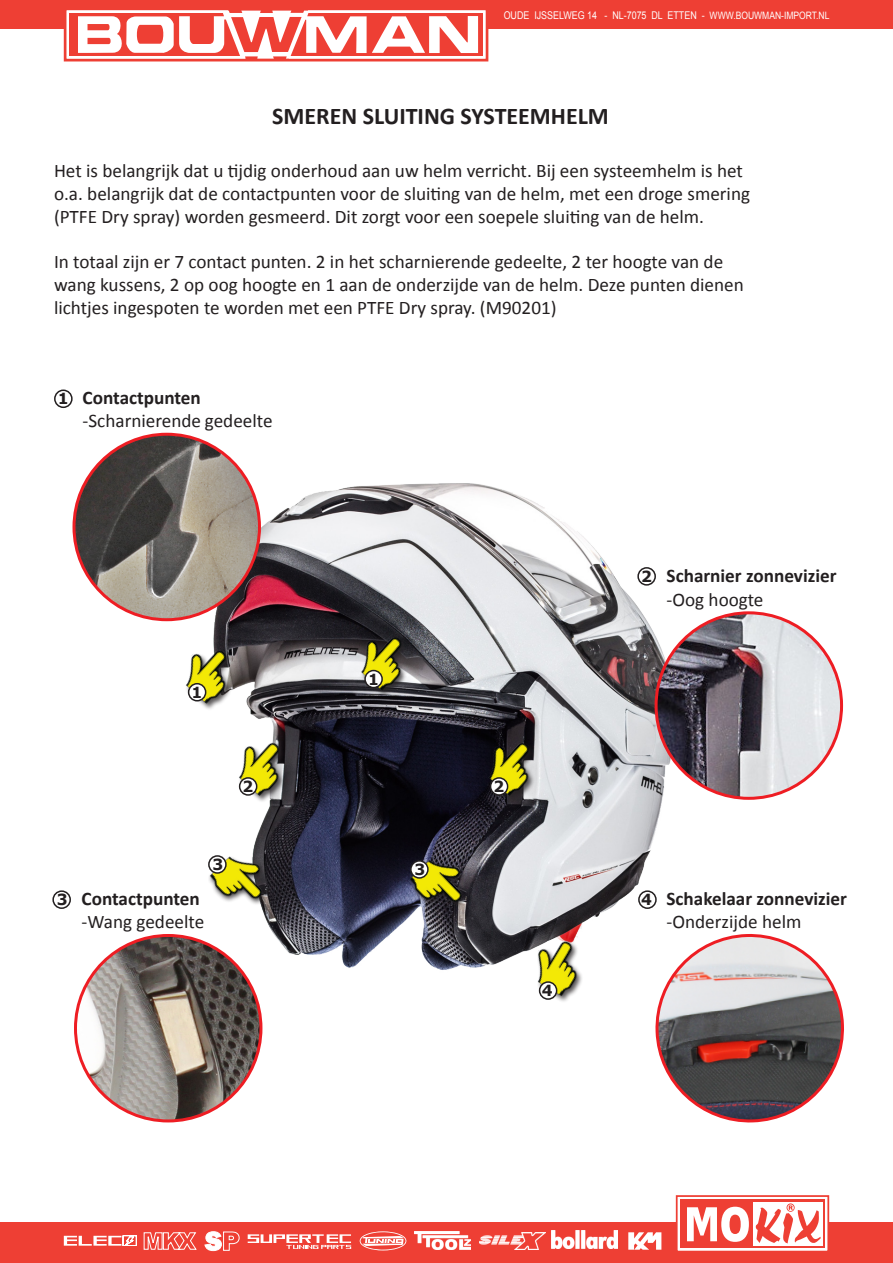
<style>
.page{position:relative;width:893px;height:1263px;background:#fff}
.page>*{position:absolute;margin:0;border:0;box-sizing:border-box;transform-origin:0 0}
.t1{font:700 24px "Calibri";color:#231f20}
.t2{font:19.2px/23.1px "Calibri";color:#231f20}
.t3{font:700 19.2px "Calibri";color:#231f20}
.t4{font:700 15.3px "Verdana";color:#231f20}
.t5{font:10.65px "Arial";color:#fff;scale:.84 1}
.s1{font-size:10.2px}
</style>
<div class="page">
<div style="left:0;top:0;width:893px;height:29px;background:#ee3f34"></div>
<svg style="left:63px;top:10px;width:426px;height:52px"></svg>
<div style="left:0;top:1222px;width:893px;height:41px;background:#ee3f34"></div>
<div style="left:677px;top:1196px;width:152px;height:56px;background:#fff"></div>
<div style="left:680px;top:1199px;width:145px;height:49px;background:#ee3f34"></div>
<div style="left:753px;top:1202px;width:69px;height:44px;background:#fff"></div>
<svg style="left:756px;top:1204px;width:65px;height:39px"></svg>
<svg style="left:687px;top:1207px;width:62px;height:35px"></svg>
<div style="left:676px;top:1195px;width:153px;height:57px;border:2px solid #ee3f34"></div>
<svg style="left:64px;top:1236px;width:73px;height:9px"></svg>
<svg style="left:204px;top:1231px;width:36px;height:20px"></svg>
<svg style="left:248px;top:1234px;width:103px;height:15px"></svg>
<svg style="left:360px;top:1231px;width:46px;height:19px"></svg>
<svg style="left:143px;top:1232px;width:54px;height:18px"></svg>
<img style="left:479px;top:1232px;width:67px;height:18px">
<img style="left:414px;top:1232px;width:56px;height:17px">
<img style="left:551px;top:1231px;width:66px;height:17px">
<svg style="left:628px;top:1232px;width:33px;height:18px"></svg>
<img style="left:211px;top:477px;width:469px;height:498px">
<img style="left:75px;top:935px;width:186px;height:186px;border-radius:93px">
<img style="left:74px;top:434px;width:185px;height:186px;border-radius:93px">
<img style="left:209px;top:839px;width:67px;height:79px">
<img style="left:344px;top:623px;width:78px;height:79px">
<img style="left:186px;top:637px;width:61px;height:79px">
<img style="left:397px;top:842px;width:79px;height:79px">
<svg style="left:655px;top:934px;width:189px;height:189px"></svg>
<img style="left:656px;top:613px;width:185px;height:185px;border-radius:93px">
<img style="left:221px;top:729px;width:79px;height:79px">
<img style="left:471px;top:729px;width:79px;height:79px">
<img style="left:520px;top:930px;width:75px;height:72px">
<div style="left:189px;top:684px;width:17px;height:17px;background:#fff;border-radius:50%"></div>
<div style="left:188px;top:683px;width:18px;height:18px;border:2px solid #231f20;border-radius:50%"></div>
<div style="left:365px;top:670px;width:17px;height:18px;background:#fff;border-radius:50%"></div>
<div style="left:364px;top:670px;width:19px;height:18px;border:2px solid #231f20;border-radius:50%"></div>
<div style="left:54px;top:389px;width:19px;height:19px;border:2px solid #231f20;border-radius:50%"></div>
<div style="left:240px;top:778px;width:17px;height:17px;background:#fff;border-radius:50%"></div>
<div style="left:239px;top:777px;width:18px;height:19px;border:2px solid #231f20;border-radius:50%"></div>
<div style="left:491px;top:778px;width:17px;height:17px;background:#fff;border-radius:50%"></div>
<div style="left:490px;top:777px;width:18px;height:19px;border:2px solid #231f20;border-radius:50%"></div>
<div style="left:638px;top:568px;width:17px;height:17px;background:#fff;border-radius:50%"></div>
<div style="left:637px;top:567px;width:19px;height:19px;border:2px solid #231f20;border-radius:50%"></div>
<div style="left:209px;top:856px;width:17px;height:17px;background:#fff;border-radius:50%"></div>
<div style="left:208px;top:855px;width:19px;height:19px;border:2px solid #231f20;border-radius:50%"></div>
<div style="left:411px;top:861px;width:17px;height:17px;background:#fff;border-radius:50%"></div>
<div style="left:410px;top:860px;width:19px;height:19px;border:2px solid #231f20;border-radius:50%"></div>
<div style="left:52px;top:890px;width:19px;height:19px;border:2px solid #231f20;border-radius:50%"></div>
<div style="left:540px;top:982px;width:17px;height:17px;background:#fff;border-radius:50%"></div>
<div style="left:539px;top:981px;width:18px;height:19px;border:2px solid #231f20;border-radius:50%"></div>
<div style="left:639px;top:891px;width:17px;height:17px;background:#fff;border-radius:50%"></div>
<div style="left:638px;top:890px;width:19px;height:19px;border:2px solid #231f20;border-radius:50%"></div>
<p class="t5" style="left:504px;top:8px;width:389px">OUDE IJSSELWEG 14 - NL-7075 DL ETTEN - <span class="s1">WWW.BOUWMAN-IMPORT.NL</span></p>
<p class="t1" style="left:272px;top:101px;width:338px">SMEREN SLUITING SYSTEEMHELM</p>
<p class="t2" style="left:54px;top:159px;width:690px">Het is belangrijk dat u tijdig onderhoud aan uw helm verricht. Bij een systeemhelm is het</p>
<p class="t2" style="left:54px;top:182px;width:698px">o.a. belangrijk dat de contactpunten voor de sluiting van de helm, met een droge smering</p>
<p class="t2" style="left:54px;top:205px;width:651px">(PTFE Dry spray) worden gesmeerd. Dit zorgt voor een soepele sluiting van de helm.</p>
<p class="t2" style="left:54px;top:250px;width:691px">In totaal zijn er 7 contact punten. 2 in het scharnierende gedeelte, 2 ter hoogte van de wang kussens, 2 op oog hoogte en 1 aan de onderzijde van de helm. Deze punten dienen lichtjes ingespoten te worden met een PTFE Dry spray. (M90201)</p>
<p class="t4" style="left:58px;top:388px;width:12px">1</p>
<p class="t3" style="left:83px;top:385px;width:120px">Contactpunten</p>
<p class="t2" style="left:83px;top:409px;width:192px">-Scharnierende gedeelte</p>
<p class="t4" style="left:192px;top:681px;width:12px">1</p>
<p class="t4" style="left:368px;top:668px;width:12px">1</p>
<p class="t4" style="left:243px;top:775px;width:12px">2</p>
<p class="t4" style="left:493px;top:775px;width:12px">2</p>
<p class="t4" style="left:57px;top:889px;width:12px">3</p>
<p class="t3" style="left:82px;top:886px;width:120px">Contactpunten</p>
<p class="t2" style="left:82px;top:910px;width:124px">-Wang gedeelte</p>
<p class="t4" style="left:212px;top:853px;width:12px">3</p>
<p class="t4" style="left:414px;top:858px;width:12px">3</p>
<p class="t4" style="left:542px;top:980px;width:12px">4</p>
<p class="t4" style="left:641px;top:565px;width:12px">2</p>
<p class="t3" style="left:667px;top:564px;width:171px">Scharnier zonnevizier</p>
<p class="t2" style="left:667px;top:588px;width:98px">-Oog hoogte</p>
<p class="t4" style="left:641px;top:889px;width:12px">4</p>
<p class="t3" style="left:666px;top:886px;width:182px">Schakelaar zonnevizier</p>
<p class="t2" style="left:666px;top:910px;width:136px">-Onderzijde helm</p>
</div>
